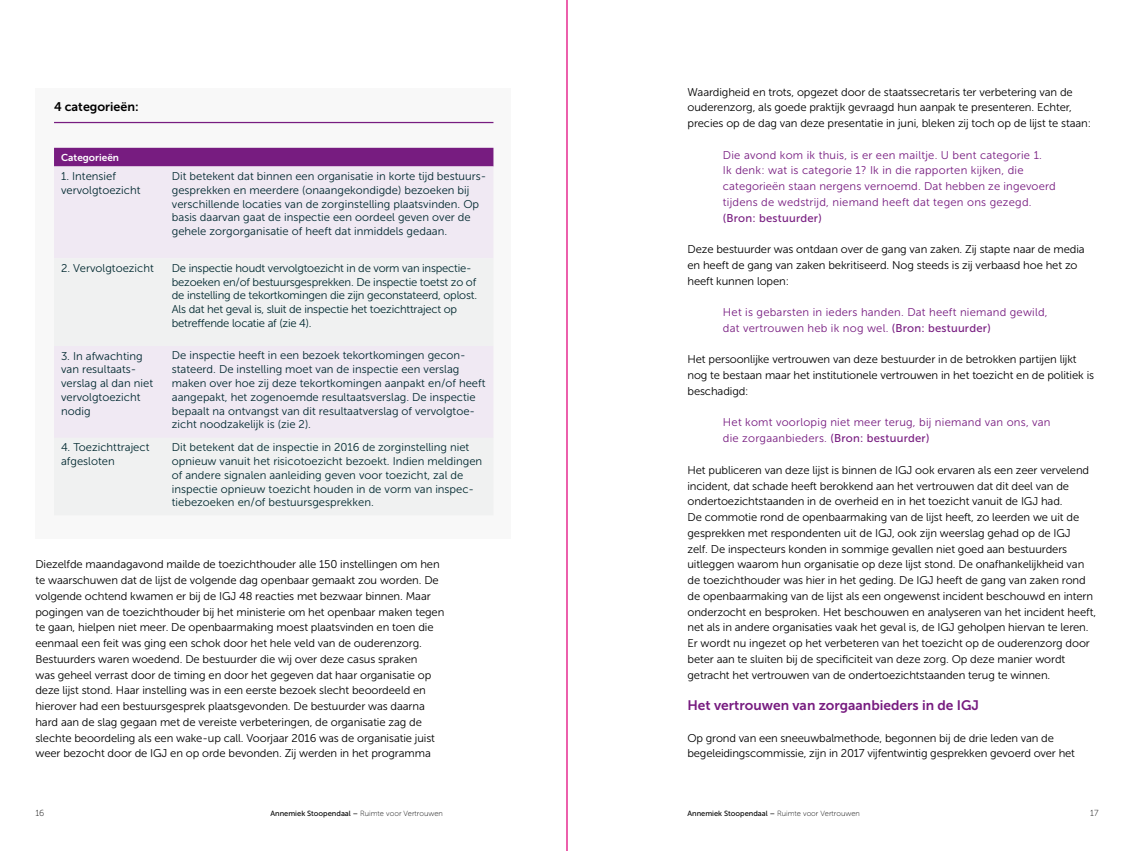
<style>
.page{position:relative;width:1134px;height:851px;background:#fff}
.page>*{position:absolute;margin:0;border:0;box-sizing:border-box;transform-origin:0 0}
.t1{font:13.75px "Museo Sans 700";color:#771c80}
.t2{font:12.5px "Museo Sans 700";color:#000}
.t3{font:11.25px/15.8px "Museo Sans 300";letter-spacing:-.01em;color:#000}
.t4{font:11.25px/13.8px "Museo Sans 300";color:#00282f}
.t5{font:11.25px/15.8px "Museo Sans 300";letter-spacing:.02em;color:#771c80}
.t6{font:11.25px/13.8px "Museo Sans 300";letter-spacing:-.02em;color:#00282f}
.t7{font:11.25px "Museo Sans 500";letter-spacing:.02em;color:#771c80}
.t8{font:10px "Museo Sans 700";color:#fff}
.t9{font:8.75px "Museo Sans 100";color:#000}
.t10{font:7.5px "Museo Sans 500";color:#000}
.s1{font-family:"Museo Sans 500"}
.s2{font-family:"Museo Sans 100"}
</style>
<div class="page">
<div style="left:35px;top:89px;width:476px;height:449px;background:#f0f1f1"></div>
<hr style="left:54px;top:122px;width:439px;height:1px;background:#771c80">
<div style="left:54px;top:148px;width:439px;height:18px;background:#771c80"></div>
<svg style="left:54px;top:166px;width:439px;height:92px"></svg>
<hr style="left:566px;top:0;width:2px;height:850px;background:#e2007a">
<p class="t2" style="left:54px;top:100px;width:86px">4 categorieën:</p>
<p class="t8" style="left:61px;top:152px;width:59px">Categorieën</p>
<p class="t4" style="left:61px;top:169px;width:81px">1. Intensief vervolgtoezicht</p>
<p class="t4" style="left:172px;top:169px;width:316px">Dit betekent dat binnen een organisatie in korte tijd bestuurs&shy;gesprekken en meerdere (onaangekondigde) bezoeken bij verschillende locaties van de zorginstelling plaatsvinden. Op basis daarvan gaat de inspectie een oordeel geven over de gehele zorgorganisatie of heeft dat inmiddels gedaan.</p>
<p class="t4" style="left:61px;top:261px;width:94px">2. Vervolgtoezicht</p>
<p class="t6" style="left:172px;top:261px;width:307px">De inspectie houdt vervolgtoezicht in de vorm van inspectie&shy;bezoeken en/of bestuursgesprekken. De inspectie toetst zo of de instelling de tekortkomingen die zijn geconstateerd, oplost.<br>Als dat het geval is, sluit de inspectie het toezichttraject op betreffende locatie af (zie 4).</p>
<p class="t4" style="left:61px;top:349px;width:93px">3. In afwachting van resultaats&shy;verslag al dan niet vervolgtoezicht nodig</p>
<p class="t4" style="left:172px;top:349px;width:315px">De inspectie heeft in een bezoek tekortkomingen gecon&shy;stateerd. De instelling moet van de inspectie een verslag maken over hoe zij deze tekortkomingen aanpakt en/of heeft aangepakt, het zogenoemde resultaatsverslag. De inspectie bepaalt na ontvangst van dit resultaatverslag of vervolgtoe&shy;zicht noodzakelijk is (zie 2).</p>
<p class="t4" style="left:61px;top:440px;width:90px">4. Toezichttraject afgesloten</p>
<p class="t4" style="left:172px;top:440px;width:312px">Dit betekent dat de inspectie in 2016 de zorginstelling niet opnieuw vanuit het risicotoezicht bezoekt. Indien meldingen of andere signalen aanleiding geven voor toezicht, zal de inspectie opnieuw toezicht houden in de vorm van inspec&shy;tiebezoeken en/of bestuursgesprekken.</p>
<p class="t3" style="left:35px;top:556px;width:410px">Diezelfde maandagavond mailde de toezichthouder alle 150 instellingen om hen te waarschuwen dat de lijst de volgende dag openbaar gemaakt zou worden. De volgende ochtend kwamen er bij de IGJ 48 reacties met bezwaar binnen. Maar pogingen van de toezichthouder bij het ministerie om het openbaar maken tegen te gaan, hielpen niet meer. De openbaarmaking moest plaatsvinden en toen die eenmaal een feit was ging een schok door het hele veld van de ouderenzorg.<br>Bestuurders waren woedend. De bestuurder die wij over deze casus spraken<br>was geheel verrast door de timing en door het gegeven dat haar organisatie op deze lijst stond. Haar instelling was in een eerste bezoek slecht beoordeeld en hierover had een bestuursgesprek plaatsgevonden. De bestuurder was daarna hard aan de slag gegaan met de vereiste verbeteringen, de organisatie zag de slechte beoordeling als een wake-up call. Voorjaar 2016 was de organisatie juist weer bezocht door de IGJ en op orde bevonden. Zij werden in het programma</p>
<p class="t3" style="left:687px;top:84px;width:405px">Waardigheid en trots, opgezet door de staatssecretaris ter verbetering van de ouderenzorg, als goede praktijk gevraagd hun aanpak te presenteren. Echter, precies op de dag van deze presentatie in juni, bleken zij toch op de lijst te staan:</p>
<p class="t5" style="left:723px;top:147px;width:334px">Die avond kom ik thuis, is er een mailtje. U bent categorie 1.<br>Ik denk: wat is categorie 1? Ik in die rapporten kijken, die categorieën staan nergens vernoemd. Dat hebben ze ingevoerd tijdens de wedstrijd, niemand heeft dat tegen ons gezegd.</p>
<p class="t7" style="left:723px;top:211px;width:100px">(Bron: bestuurder)</p>
<p class="t3" style="left:687px;top:241px;width:399px">Deze bestuurder was ontdaan over de gang van zaken. Zij stapte naar de media en heeft de gang van zaken bekritiseerd. Nog steeds is zij verbaasd hoe het zo heeft kunnen lopen:</p>
<p class="t5" style="left:723px;top:304px;width:326px">Het is gebarsten in ieders handen. Dat heeft niemand gewild, dat vertrouwen heb ik nog wel. <span class="s1">(Bron: bestuurder)</span></p>
<p class="t3" style="left:687px;top:352px;width:408px">Het persoonlijke vertrouwen van deze bestuurder in de betrokken partijen lijkt nog te bestaan maar het institutionele vertrouwen in het toezicht en de politiek is beschadigd:</p>
<p class="t5" style="left:723px;top:415px;width:329px">Het komt voorlopig niet meer terug, bij niemand van ons, van die zorgaanbieders. <span class="s1">(Bron: bestuurder)</span></p>
<p class="t3" style="left:687px;top:462px;width:410px">Het publiceren van deze lijst is binnen de IGJ ook ervaren als een zeer vervelend incident, dat schade heeft berokkend aan het vertrouwen dat dit deel van de ondertoezichtstaanden in de overheid en in het toezicht vanuit de IGJ had.<br>De commotie rond de openbaarmaking van de lijst heeft, zo leerden we uit de gesprekken met respondenten uit de IGJ, ook zijn weerslag gehad op de IGJ<br>zelf. De inspecteurs konden in sommige gevallen niet goed aan bestuurders uitleggen waarom hun organisatie op deze lijst stond. De onafhankelijkheid van de toezichthouder was hier in het geding. De IGJ heeft de gang van zaken rond de openbaarmaking van de lijst als een ongewenst incident beschouwd en intern onderzocht en besproken. Het beschouwen en analyseren van het incident heeft, net als in andere organisaties vaak het geval is, de IGJ geholpen hiervan te leren.<br>Er wordt nu ingezet op het verbeteren van het toezicht op de ouderenzorg door beter aan te sluiten bij de specificiteit van deze zorg. Op deze manier wordt getracht het vertrouwen van de ondertoezichtstaanden terug te winnen.</p>
<p class="t1" style="left:687px;top:697px;width:293px">Het vertrouwen van zorgaanbieders in de IGJ</p>
<p class="t3" style="left:687px;top:730px;width:389px">Op grond van een sneeuwbalmethode, begonnen bij de drie leden van de begeleidingscommissie, zijn in 2017 vijfentwintig gesprekken gevoerd over het</p>
<p class="t9" style="left:35px;top:808px;width:11px">16</p>
<p class="t10" style="left:270px;top:809px;width:174px">Annemiek Stoopendaal – <span class="s2">Ruimte voor Vertrouwen</span></p>
<p class="t10" style="left:687px;top:809px;width:174px">Annemiek Stoopendaal – <span class="s2">Ruimte voor Vertrouwen</span></p>
<p class="t9" style="left:1090px;top:808px;width:10px">17</p>
</div>
